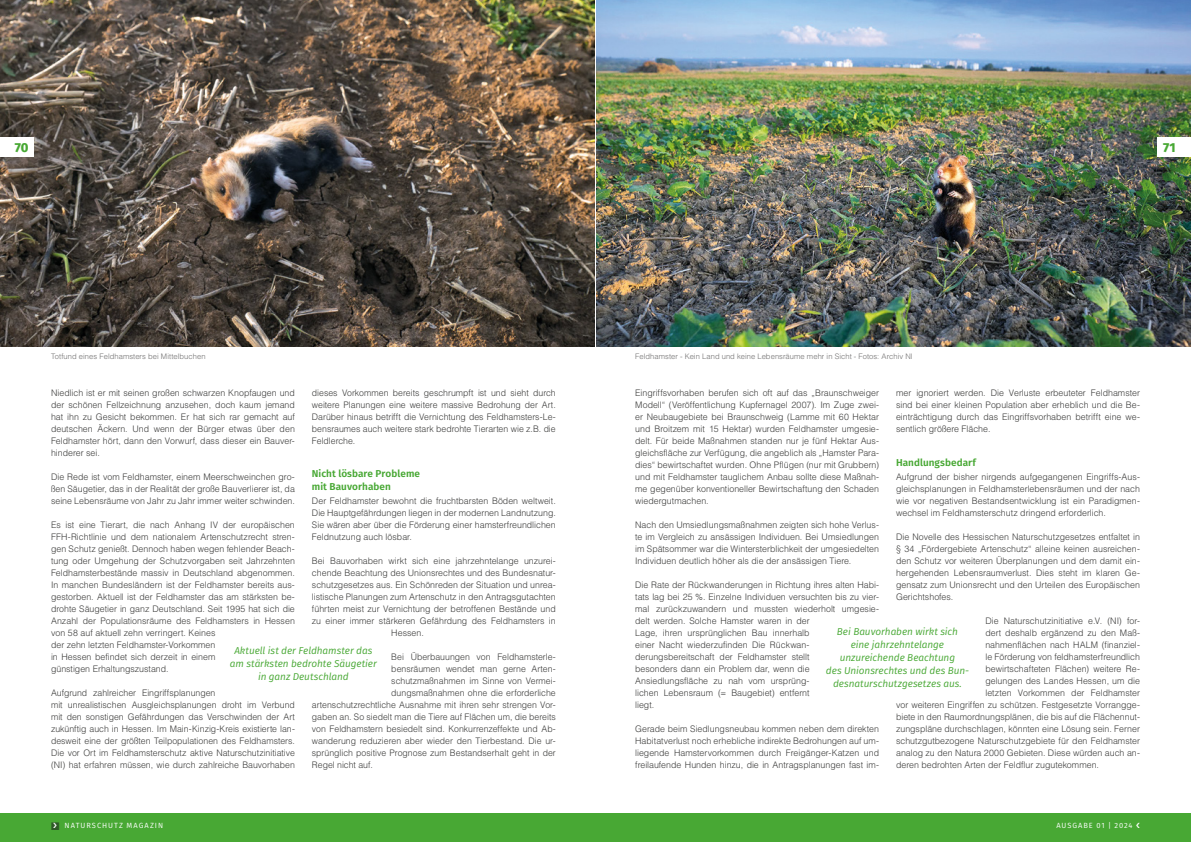
<style>
.page{position:relative;width:1191px;height:842px;background:#fff}
.page>*{position:absolute;margin:0;border:0;box-sizing:border-box;transform-origin:0 0}
.t1{font:800 13px "Fira Sans";color:#48a834}
.t2{font:italic 10px/13px "Fira Sans";letter-spacing:-.005em;color:#48a834;text-align:center}
.t3{font:600 10px/13px "Fira Sans";letter-spacing:.005em;color:#48a834}
.t4{font:300 9px/12px "Helvetica LT Std";color:#3c3c3b;text-align:justify}
.t5{font:300 7.6px "Helvetica LT Std";letter-spacing:.005em;color:#706f6f}
.t6{font:7.5px "Fira Sans";letter-spacing:.12em;color:#fff}
.s1{color:#2e5927}
</style>
<div class="page">
<div style="left:0;top:814px;width:595px;height:28px;background:#48a834"></div>
<div style="left:595px;top:814px;width:596px;height:28px;background:#48a834"></div>
<img style="left:0;top:0;width:594px;height:347px">
<img style="left:596px;top:0;width:595px;height:347px">
<div style="left:1157px;top:137px;width:34px;height:20px;background:#fff"></div>
<div style="left:0;top:137px;width:34px;height:20px;background:#fff"></div>
<h1 class="t1" style="left:15px;top:136px;width:15px">70</h1>
<h1 class="t1" style="left:1163px;top:136px;width:14px">71</h1>
<p class="t5" style="left:51px;top:351px;width:156px">Totfund eines Feldhamsters bei Mittelbuchen</p>
<p class="t5" style="left:635px;top:351px;width:279px">Feldhamster - Kein Land und keine Lebensräume mehr in Sicht - Fotos: Archiv NI</p>
<p class="t4" style="left:312px;top:387px;width:245px">dieses Vorkommen bereits geschrumpft ist und sieht durch weitere Planungen eine weitere massive Bedrohung der Art.<br>Darüber hinaus betrifft die Vernichtung des Feldhamsters-Le&shy;bensraumes auch weitere stark bedrohte Tierarten wie z.B. die Feldlerche.</p>
<p class="t3" style="left:312px;top:466px;width:110px">Nicht lösbare Probleme mit Bauvorhaben</p>
<p class="t4" style="left:312px;top:495px;width:245px">Der Feldhamster bewohnt die fruchtbarsten Böden weltweit.<br>Die Hauptgefährdungen liegen in der modernen Landnutzung.<br>Sie wären aber über die Förderung einer hamsterfreundlichen Feldnutzung auch lösbar.</p>
<p class="t4" style="left:312px;top:555px;width:245px">Bei Bauvorhaben wirkt sich eine jahrzehntelange unzurei-</p>
<p class="t4" style="left:312px;top:567px;width:245px">chende Beachtung des Unionsrechtes und des Bundesnatur-</p>
<p class="t4" style="left:312px;top:579px;width:245px">schutzgesetzes aus. Ein Schönreden der Situation und unrea-</p>
<p class="t4" style="left:312px;top:591px;width:245px">listische Planungen zum Artenschutz in den Antragsgutachten</p>
<p class="t4" style="left:312px;top:603px;width:245px">führten meist zur Vernichtung der betroffenen Bestände und</p>
<p class="t4" style="left:312px;top:615px;width:245px">zu einer immer stärkeren Gefährdung des Feldhamsters in</p>
<p class="t4" style="left:391px;top:627px;width:34px">Hessen.</p>
<p class="t4" style="left:391px;top:651px;width:166px">Bei Überbauungen von Feldhamsterle-</p>
<p class="t4" style="left:391px;top:663px;width:166px">bensräumen wendet man gerne Arten-</p>
<p class="t4" style="left:391px;top:675px;width:166px">schutzmaßnahmen im Sinne von Vermei-</p>
<p class="t4" style="left:391px;top:687px;width:166px">dungsmaßnahmen ohne die erforderliche</p>
<p class="t4" style="left:312px;top:699px;width:245px">artenschutzrechtliche Ausnahme mit ihren sehr strengen Vor-</p>
<p class="t4" style="left:312px;top:711px;width:245px">gaben an. So siedelt man die Tiere auf Flächen um, die bereits</p>
<p class="t4" style="left:312px;top:723px;width:245px">von Feldhamstern besiedelt sind. Konkurrenzeffekte und Ab-</p>
<p class="t4" style="left:312px;top:735px;width:245px">wanderung reduzieren aber wieder den Tierbestand. Die ur-</p>
<p class="t4" style="left:312px;top:747px;width:245px">sprünglich positive Prognose zum Bestandserhalt geht in der</p>
<p class="t4" style="left:312px;top:759px;width:62px">Regel nicht auf.</p>
<p class="t4" style="left:51px;top:387px;width:245px">Niedlich ist er mit seinen großen schwarzen Knopfaugen und der schönen Fellzeichnung anzusehen, doch kaum jemand hat ihn zu Gesicht bekommen. Er hat sich rar gemacht auf deutschen Äckern. Und wenn der Bürger etwas über den Feldhamster hört, dann den Vorwurf, dass dieser ein Bauver&shy;hinderer sei.</p>
<p class="t4" style="left:51px;top:471px;width:245px">Die Rede ist vom Feldhamster, einem Meerschweinchen gro&shy;ßen Säugetier, das in der Realität der große Bauverlierer ist, da seine Lebensräume von Jahr zu Jahr immer weiter schwinden.</p>
<p class="t4" style="left:51px;top:519px;width:245px;text-align:left">Es ist eine Tierart, die nach Anhang IV der europäischen FFH-Richtlinie und dem nationalem Artenschutzrecht stren&shy;gen Schutz genießt. Dennoch haben wegen fehlender Beach&shy;tung oder Umgehung der Schutzvorgaben seit Jahrzehnten Feldhamsterbestände massiv in Deutschland abgenommen.<br>In manchen Bundesländern ist der Feldhamster bereits aus&shy;gestorben. Aktuell ist der Feldhamster das am stärksten be&shy;drohte Säugetier in ganz Deutschland. Seit 1995 hat sich die Anzahl der Populationsräume des Feldhamsters in Hessen von 58 auf aktuell zehn verringert. Keines<br>der zehn letzten Feldhamster-Vorkommen<br>in Hessen befindet sich derzeit in einem<br>günstigen Erhaltungszustand.</p>
<p class="t4" style="left:51px;top:687px;width:245px;text-align:left">Aufgrund zahlreicher Eingriffsplanungen<br>mit unrealistischen Ausgleichsplanungen droht im Verbund mit den sonstigen Gefährdungen das Verschwinden der Art zukünftig auch in Hessen. Im Main-Kinzig-Kreis existierte lan&shy;desweit eine der größten Teilpopulationen des Feldhamsters.<br>Die vor Ort im Feldhamsterschutz aktive Naturschutzinitiative (NI) hat erfahren müssen, wie durch zahlreiche Bauvorhaben</p>
<p class="t2" style="left:230px;top:644px;width:148px">Aktuell ist der Feldhamster das am stärksten bedrohte Säugetier in ganz Deutschland</p>
<p class="t4" style="left:635px;top:387px;width:245px">Eingriffsvorhaben berufen sich oft auf das „Braunschweiger Modell“ (Veröffentlichung Kupfernagel 2007). Im Zuge zwei&shy;er Neubaugebiete bei Braunschweig (Lamme mit 60 Hektar und Broitzem mit 15 Hektar) wurden Feldhamster umgesie&shy;delt. Für beide Maßnahmen standen nur je fünf Hektar Aus&shy;gleichsfläche zur Verfügung, die angeblich als „Hamster Para&shy;dies“ bewirtschaftet wurden. Ohne Pflügen (nur mit Grubbern) und mit Feldhamster tauglichem Anbau sollte diese Maßnah&shy;me gegenüber konventioneller Bewirtschaftung den Schaden wiedergutmachen.</p>
<p class="t4" style="left:635px;top:519px;width:245px">Nach den Umsiedlungsmaßnahmen zeigten sich hohe Verlus&shy;te im Vergleich zu ansässigen Individuen. Bei Umsiedlungen im Spätsommer war die Wintersterblichkeit der umgesiedelten Individuen deutlich höher als die der ansässigen Tiere.</p>
<p class="t4" style="left:635px;top:579px;width:245px;text-align:left">Die Rate der Rückwanderungen in Richtung ihres alten Habi&shy;tats lag bei 25 %. Einzelne Individuen versuchten bis zu vier&shy;mal zurückzuwandern und mussten wiederholt umgesie&shy;delt werden. Solche Hamster waren in der<br>Lage, ihren ursprünglichen Bau innerhalb<br>einer Nacht wiederzufinden Die Rückwan&shy;derungsbereitschaft der Feldhamster stellt<br>besonders dann ein Problem dar, wenn die Ansiedlungsfläche zu nah vom ursprüng-<br>lichen Lebensraum (= Baugebiet) entfernt<br>liegt.</p>
<p class="t4" style="left:635px;top:723px;width:245px">Gerade beim Siedlungsneubau kommen neben dem direkten Habitatverlust noch erhebliche indirekte Bedrohungen auf um&shy;liegende Hamstervorkommen durch Freigänger-Katzen und freilaufende Hunden hinzu, die in Antragsplanungen fast im-</p>
<p class="t4" style="left:896px;top:387px;width:245px">mer ignoriert werden. Die Verluste erbeuteter Feldhamster sind bei einer kleinen Population aber erheblich und die Be&shy;einträchtigung durch das Eingriffsvorhaben betrifft eine we&shy;sentlich größere Fläche.</p>
<p class="t3" style="left:896px;top:455px;width:82px">Handlungsbedarf</p>
<p class="t4" style="left:896px;top:471px;width:245px">Aufgrund der bisher nirgends aufgegangenen Eingriffs-Aus&shy;gleichsplanungen in Feldhamsterlebensräumen und der nach wie vor negativen Bestandsentwicklung ist ein Paradigmen&shy;wechsel im Feldhamsterschutz dringend erforderlich.</p>
<p class="t4" style="left:896px;top:531px;width:245px">Die Novelle des Hessischen Naturschutzgesetzes entfaltet in § 34 „Fördergebiete Artenschutz“ alleine keinen ausreichen&shy;den Schutz vor weiteren Überplanungen und dem damit ein&shy;hergehenden Lebensraumverlust. Dies steht im klaren Ge&shy;gensatz zum Unionsrecht und den Urteilen des Europäischen Gerichtshofes.</p>
<p class="t4" style="left:985px;top:615px;width:156px">Die Naturschutzinitiative e.V. (NI) for-</p>
<p class="t4" style="left:985px;top:627px;width:156px">dert deshalb ergänzend zu den Maß-</p>
<p class="t4" style="left:985px;top:639px;width:156px">nahmenflächen nach HALM (finanziel-</p>
<p class="t4" style="left:985px;top:651px;width:156px">le Förderung von feldhamsterfreundlich</p>
<p class="t4" style="left:985px;top:663px;width:156px">bewirtschafteten Flächen) weitere Re-</p>
<p class="t4" style="left:985px;top:675px;width:156px">gelungen des Landes Hessen, um die</p>
<p class="t4" style="left:985px;top:687px;width:156px">letzten Vorkommen der Feldhamster</p>
<p class="t4" style="left:896px;top:699px;width:245px">vor weiteren Eingriffen zu schützen. Festgesetzte Vorrangge-</p>
<p class="t4" style="left:896px;top:711px;width:245px">biete in den Raumordnungsplänen, die bis auf die Flächennut-</p>
<p class="t4" style="left:896px;top:723px;width:245px">zungspläne durchschlagen, könnten eine Lösung sein. Ferner</p>
<p class="t4" style="left:896px;top:735px;width:245px">schutzgutbezogene Naturschutzgebiete für den Feldhamster</p>
<p class="t4" style="left:896px;top:747px;width:245px">analog zu den Natura 2000 Gebieten. Diese würden auch an-</p>
<p class="t4" style="left:896px;top:759px;width:204px">deren bedrohten Arten der Feldflur zugutekommen.</p>
<p class="t2" style="left:826px;top:625px;width:145px">Bei Bauvorhaben wirkt sich<br>eine jahrzehntelange unzureichende Beachtung<br>des Unionsrechtes und des Bun&shy;desnaturschutzgesetzes aus.</p>
<p class="t6" style="left:51px;top:821px;width:114px"><span class="s1">■</span> NATURSCHUTZ MAGAZIN</p>
<p class="t6" style="left:1056px;top:821px;width:78px">AUSGABE 01 | 2024</p>
</div>
